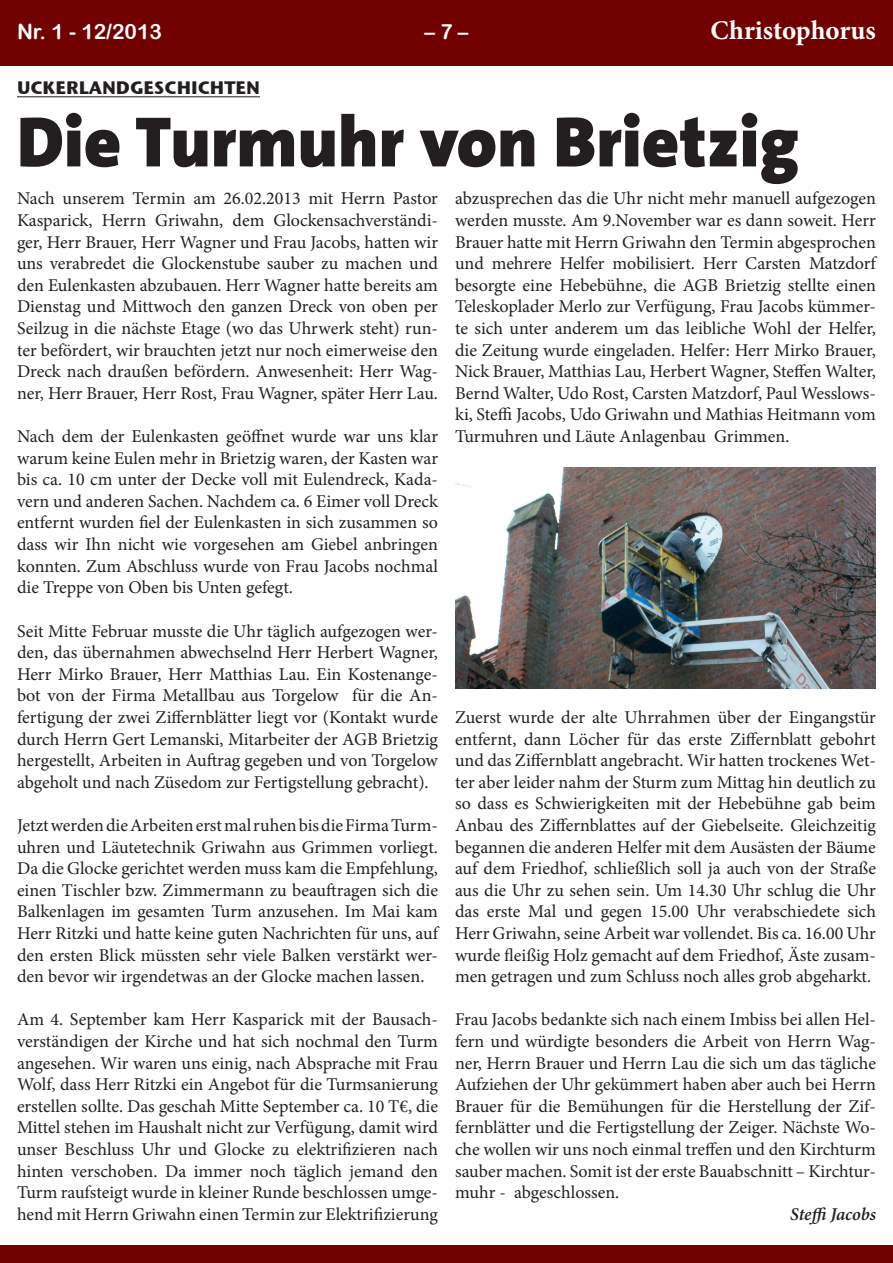
<style>
.page{position:relative;width:893px;height:1263px;background:#fff}
.page>*{position:absolute;margin:0;border:0;box-sizing:border-box;transform-origin:0 0}
.t1{font:900 72px "SPD The Sans";color:#231f20}
.t2{font:700 27px "Minion Pro";color:#fff}
.t3{font:21px "Arial Rounded MT Bold";color:#fff}
.t4{font:18px/21.6px "Minion Pro";color:#231f20;text-align:justify}
.t5{font:700 18px "Stone Sans ITC";color:#231f20}
.t6{font:italic 600 18px "Minion Pro";letter-spacing:-.005em;color:#231f20}
</style>
<div class="page">
<div style="left:0;top:0;width:893px;height:66px;background:#710000"></div>
<div style="left:0;top:1246px;width:893px;height:17px;background:#710000"></div>
<hr style="left:17px;top:97px;width:243px;height:1px;background:#231f20">
<img style="left:455px;top:468px;width:421px;height:221px">
<p class="t3" style="left:17px;top:19px;width:147px">Nr. 1 - 12/2013</p>
<p class="t3" style="left:424px;top:19px;width:45px">– 7 –</p>
<h2 class="t2" style="left:711px;top:11px;width:167px">Christophorus</h2>
<p class="t5" style="left:17px;top:72px;width:245px">UCKERLANDGESCHICHTEN</p>
<h1 class="t1" style="left:17px;top:103px;width:784px">Die Turmuhr von Brietzig</h1>
<p class="t4" style="left:17px;top:188px;width:422px">Nach unserem Termin am 26.02.2013 mit Herrn Pastor Kasparick, Herrn Griwahn, dem Glockensachverständi&shy;ger, Herr Brauer, Herr Wagner und Frau Jacobs, hatten wir uns verabredet die Glockenstube sauber zu machen und den Eulenkasten abzubauen. Herr Wagner hatte bereits am Dienstag und Mittwoch den ganzen Dreck von oben per Seilzug in die nächste Etage (wo das Uhrwerk steht) run&shy;ter befördert, wir brauchten jetzt nur noch eimerweise den Dreck nach draußen befördern. Anwesenheit: Herr Wag&shy;ner, Herr Brauer, Herr Rost, Frau Wagner, später Herr Lau.</p>
<p class="t4" style="left:17px;top:426px;width:423px">Nach dem der Eulenkasten geöffnet wurde war uns klar warum keine Eulen mehr in Brietzig waren, der Kasten war bis ca. 10 cm unter der Decke voll mit Eulendreck, Kada&shy;vern und anderen Sachen. Nachdem ca. 6 Eimer voll Dreck entfernt wurden fiel der Eulenkasten in sich zusammen so dass wir Ihn nicht wie vorgesehen am Giebel anbringen konnten. Zum Abschluss wurde von Frau Jacobs nochmal die Treppe von Oben bis Unten gefegt.</p>
<p class="t4" style="left:17px;top:620px;width:422px">Seit Mitte Februar musste die Uhr täglich aufgezogen wer&shy;den, das übernahmen abwechselnd Herr Herbert Wagner, Herr Mirko Brauer, Herr Matthias Lau. Ein Kostenange&shy;bot von der Firma Metallbau aus Torgelow für die An&shy;fertigung der zwei Ziffernblätter liegt vor (Kontakt wurde durch Herrn Gert Lemanski, Mitarbeiter der AGB Brietzig hergestellt, Arbeiten in Auftrag gegeben und von Torgelow abgeholt und nach Züsedom zur Fertigstellung gebracht).</p>
<p class="t4" style="left:17px;top:814px;width:422px">Jetzt werden die Arbeiten erst mal ruhen bis die Firma Turm&shy;uhren und Läutetechnik Griwahn aus Grimmen vorliegt.<br>Da die Glocke gerichtet werden muss kam die Empfehlung, einen Tischler bzw. Zimmermann zu beauftragen sich die Balkenlagen im gesamten Turm anzusehen. Im Mai kam Herr Ritzki und hatte keine guten Nachrichten für uns, auf den ersten Blick müssten sehr viele Balken verstärkt wer&shy;den bevor wir irgendetwas an der Glocke machen lassen.</p>
<p class="t4" style="left:17px;top:1009px;width:422px">Am 4. September kam Herr Kasparick mit der Bausach&shy;verständigen der Kirche und hat sich nochmal den Turm angesehen. Wir waren uns einig, nach Absprache mit Frau Wolf, dass Herr Ritzki ein Angebot für die Turmsanierung erstellen sollte. Das geschah Mitte September ca. 10 T€, die Mittel stehen im Haushalt nicht zur Verfügung, damit wird unser Beschluss Uhr und Glocke zu elektrifizieren nach hinten verschoben. Da immer noch täglich jemand den Turm raufsteigt wurde in kleiner Runde beschlossen umge&shy;hend mit Herrn Griwahn einen Termin zur Elektrifizierung</p>
<p class="t4" style="left:455px;top:188px;width:422px">abzusprechen das die Uhr nicht mehr manuell aufgezogen werden musste. Am 9.November war es dann soweit. Herr Brauer hatte mit Herrn Griwahn den Termin abgesprochen und mehrere Helfer mobilisiert. Herr Carsten Matzdorf besorgte eine Hebebühne, die AGB Brietzig stellte einen Teleskoplader Merlo zur Verfügung, Frau Jacobs kümmer&shy;te sich unter anderem um das leibliche Wohl der Helfer, die Zeitung wurde eingeladen. Helfer: Herr Mirko Brauer, Nick Brauer, Matthias Lau, Herbert Wagner, Steffen Walter, Bernd Walter, Udo Rost, Carsten Matzdorf, Paul Wesslows&shy;ki, Steffi Jacobs, Udo Griwahn und Mathias Heitmann vom Turmuhren und Läute Anlagenbau Grimmen.</p>
<p class="t4" style="left:455px;top:706px;width:423px">Zuerst wurde der alte Uhrrahmen über der Eingangstür entfernt, dann Löcher für das erste Ziffernblatt gebohrt und das Ziffernblatt angebracht. Wir hatten trockenes Wet&shy;ter aber leider nahm der Sturm zum Mittag hin deutlich zu so dass es Schwierigkeiten mit der Hebebühne gab beim Anbau des Ziffernblattes auf der Giebelseite. Gleichzeitig begannen die anderen Helfer mit dem Ausästen der Bäume auf dem Friedhof, schließlich soll ja auch von der Straße aus die Uhr zu sehen sein. Um 14.30 Uhr schlug die Uhr das erste Mal und gegen 15.00 Uhr verabschiedete sich Herr Griwahn, seine Arbeit war vollendet. Bis ca. 16.00 Uhr wurde fleißig Holz gemacht auf dem Friedhof, Äste zusam&shy;men getragen und zum Schluss noch alles grob abgeharkt.</p>
<p class="t4" style="left:455px;top:1009px;width:423px">Frau Jacobs bedankte sich nach einem Imbiss bei allen Hel&shy;fern und würdigte besonders die Arbeit von Herrn Wag&shy;ner, Herrn Brauer und Herrn Lau die sich um das tägliche Aufziehen der Uhr gekümmert haben aber auch bei Herrn Brauer für die Bemühungen für die Herstellung der Zif&shy;fernblätter und die Fertigstellung der Zeiger. Nächste Wo&shy;che wollen wir uns noch einmal treffen und den Kirchturm sauber machen. Somit ist der erste Bauabschnitt – Kirchtur&shy;muhr - abgeschlossen.</p>
<p class="t6" style="left:790px;top:1201px;width:87px">Steffi Jacobs</p>
</div>
